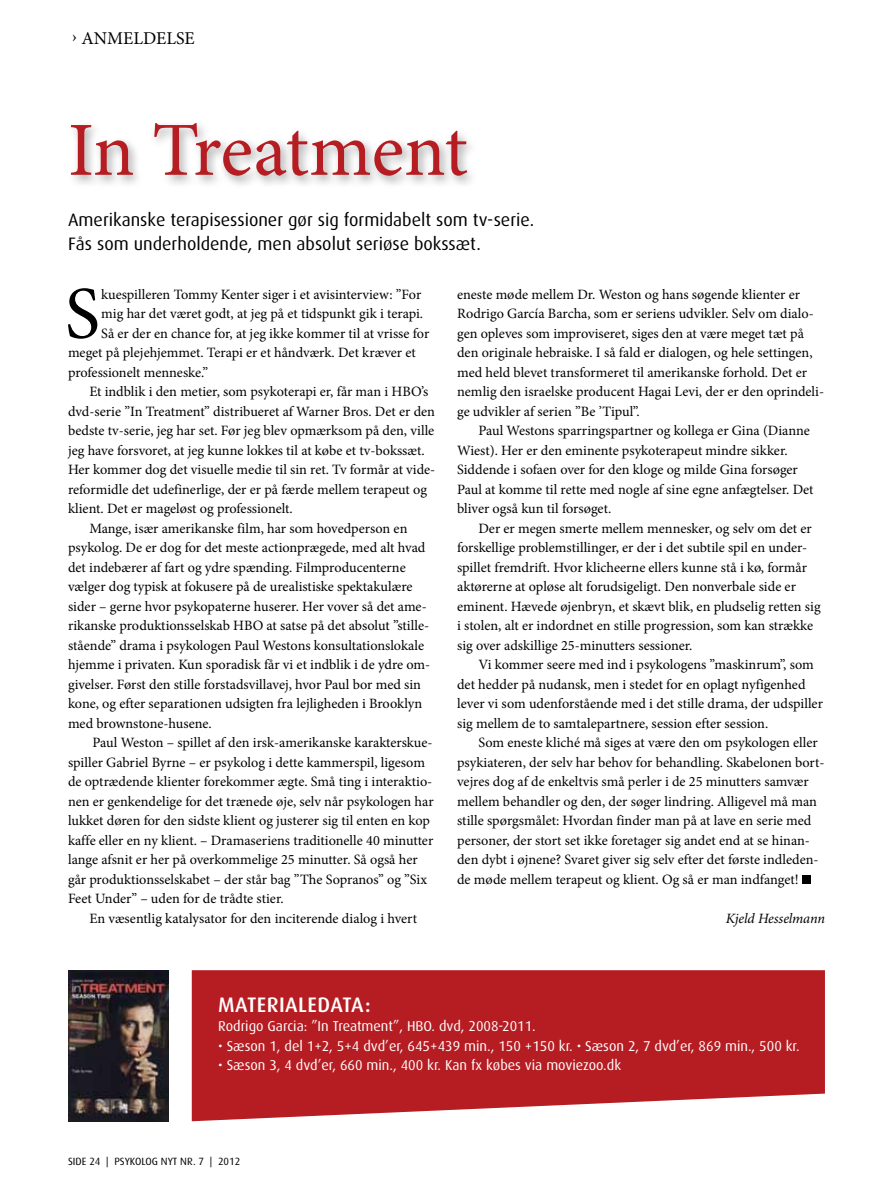
<style>
.page{position:relative;width:893px;height:1200px;background:#fff}
.page>*{position:absolute;margin:0;border:0;box-sizing:border-box;transform-origin:0 0}
.t1{font:76.5px "Minion Pro";letter-spacing:-.015em;color:#b61d22}
.t2{font:74.25px "Minion Pro";color:#000}
.t3{font:500 21px "Dax";letter-spacing:.02em;color:#fff}
.t4{font:18px/24px "Dax";color:#000}
.t5{font:18px "Minion Pro";color:#000}
.t6{font:14.25px/19.5px "Minion Pro";color:#000}
.t7{font:14.25px "Dax";color:#fff}
.t8{font:italic 14.25px "Minion Pro";letter-spacing:-.015em;color:#000}
.t9{font:10.5px "Dax";color:#000}
</style>
<div class="page">
<div style="left:67px;top:119px;width:413px;height:70px;background:#000;opacity:.35"></div>
<div style="left:802px;top:875px;width:8px;height:8px;background:#000"></div>
<svg style="left:192px;top:970px;width:633px;height:150px;background:#bc3034"></svg>
<img style="left:68px;top:970px;width:101px;height:150px">
<p class="t5" style="left:72px;top:26px;width:124px">› ANMELDELSE</p>
<h1 class="t1" style="left:68px;top:99px;width:401px">In Treatment</h1>
<p class="t4" style="left:68px;top:208px;width:468px">Amerikanske terapisessioner gør sig formidabelt som tv-serie.<br>Fås som underholdende, men absolut seriøse bokssæt.</p>
<p class="t6" style="left:457px;top:284px;width:368px">eneste møde mellem Dr. Weston og hans søgende klienter er Rodrigo García Barcha, som er seriens udvikler. Selv om dialo&shy;gen opleves som improviseret, siges den at være meget tæt på den originale hebraiske. I så fald er dialogen, og hele settingen, med held blevet transformeret til amerikanske forhold. Det er nemlig den israelske producent Hagai Levi, der er den oprindeli&shy;ge udvikler af serien ”Be ’Tipul”.</p>
<p class="t6" style="left:457px;top:421px;width:358px;text-indent:21px">Paul Westons sparringspartner og kollega er Gina (Dianne Wiest). Her er den eminente psykoterapeut mindre sikker.<br>Siddende i sofaen over for den kloge og milde Gina forsøger Paul at komme til rette med nogle af sine egne anfægtelser. Det bliver også kun til forsøget.</p>
<p class="t6" style="left:457px;top:518px;width:365px;text-indent:21px">Der er megen smerte mellem mennesker, og selv om det er forskellige problemstillinger, er der i det subtile spil en under&shy;spillet fremdrift. Hvor klicheerne ellers kunne stå i kø, formår aktørerne at opløse alt forudsigeligt. Den nonverbale side er eminent. Hævede øjenbryn, et skævt blik, en pludselig retten sig i stolen, alt er indordnet en stille progression, som kan strække sig over adskillige 25-minutters sessioner.</p>
<p class="t6" style="left:457px;top:655px;width:367px;text-indent:21px">Vi kommer seere med ind i psykologens ”maskinrum”, som det hedder på nudansk, men i stedet for en oplagt nyfigenhed lever vi som udenforstående med i det stille drama, der udspiller sig mellem de to samtalepartnere, session efter session.</p>
<p class="t6" style="left:457px;top:732px;width:369px;text-indent:21px">Som eneste kliché må siges at være den om psykologen eller psykiateren, der selv har behov for behandling. Skabelonen bort&shy;vejres dog af de enkeltvis små perler i de 25 minutters samvær mellem behandler og den, der søger lindring. Alligevel må man stille spørgsmålet: Hvordan finder man på at lave en serie med personer, der stort set ikke foretager sig andet end at se hinan&shy;den dybt i øjnene? Svaret giver sig selv efter det første indleden&shy;de møde mellem terapeut og klient. Og så er man indfanget!</p>
<p class="t8" style="left:726px;top:908px;width:100px">Kjeld Hesselmann</p>
<h2 class="t2" style="left:65px;top:264px;width:37px">S</h2>
<p class="t6" style="left:101px;top:284px;width:321px">kuespilleren Tommy Kenter siger i et avisinterview: ”For</p>
<p class="t6" style="left:101px;top:304px;width:323px">mig har det været godt, at jeg på et tidspunkt gik i terapi.</p>
<p class="t6" style="left:101px;top:323px;width:329px">Så er der en chance for, at jeg ikke kommer til at vrisse for</p>
<p class="t6" style="left:68px;top:343px;width:349px">meget på plejehjemmet. Terapi er et håndværk. Det kræver et</p>
<p class="t6" style="left:68px;top:362px;width:142px">professionelt menneske.”</p>
<p class="t6" style="left:89px;top:382px;width:340px">Et indblik i den metier, som psykoterapi er, får man i HBO’s</p>
<p class="t6" style="left:68px;top:401px;width:368px">dvd-serie ”In Treatment” distribueret af Warner Bros. Det er den</p>
<p class="t6" style="left:68px;top:421px;width:368px">bedste tv-serie, jeg har set. Før jeg blev opmærksom på den, ville</p>
<p class="t6" style="left:68px;top:440px;width:358px">jeg have forsvoret, at jeg kunne lokkes til at købe et tv-bokssæt.</p>
<p class="t6" style="left:68px;top:460px;width:369px">Her kommer dog det visuelle medie til sin ret. Tv formår at vide-</p>
<p class="t6" style="left:68px;top:479px;width:361px">reformidle det udefinerlige, der er på færde mellem terapeut og</p>
<p class="t6" style="left:68px;top:499px;width:226px">klient. Det er mageløst og professionelt.</p>
<p class="t6" style="left:89px;top:518px;width:320px">Mange, især amerikanske film, har som hovedperson en</p>
<p class="t6" style="left:68px;top:538px;width:359px">psykolog. De er dog for det meste actionprægede, med alt hvad</p>
<p class="t6" style="left:68px;top:557px;width:339px">det indebærer af fart og ydre spænding. Filmproducenterne</p>
<p class="t6" style="left:68px;top:577px;width:346px">vælger dog typisk at fokusere på de urealistiske spektakulære</p>
<p class="t6" style="left:68px;top:596px;width:360px">sider – gerne hvor psykopaterne huserer. Her vover så det ame-</p>
<p class="t6" style="left:68px;top:616px;width:363px">rikanske produktionsselskab HBO at satse på det absolut ”stille-</p>
<p class="t6" style="left:68px;top:635px;width:358px">stående” drama i psykologen Paul Westons konsultationslokale</p>
<p class="t6" style="left:68px;top:655px;width:364px">hjemme i privaten. Kun sporadisk får vi et indblik i de ydre om-</p>
<p class="t6" style="left:68px;top:674px;width:355px">givelser. Først den stille forstadsvillavej, hvor Paul bor med sin</p>
<p class="t6" style="left:68px;top:694px;width:356px">kone, og efter separationen udsigten fra lejligheden i Brooklyn</p>
<p class="t6" style="left:68px;top:713px;width:145px">med brownstone-husene.</p>
<p class="t6" style="left:93px;top:732px;width:341px">Paul Weston – spillet af den irsk-amerikanske karakterskue-</p>
<p class="t6" style="left:68px;top:752px;width:358px">spiller Gabriel Byrne – er psykolog i dette kammerspil, ligesom</p>
<p class="t6" style="left:68px;top:771px;width:366px">de optrædende klienter forekommer ægte. Små ting i interaktio-</p>
<p class="t6" style="left:68px;top:791px;width:367px">nen er genkendelige for det trænede øje, selv når psykologen har</p>
<p class="t6" style="left:68px;top:810px;width:364px">lukket døren for den sidste klient og justerer sig til enten en kop</p>
<p class="t6" style="left:68px;top:830px;width:367px">kaffe eller en ny klient. – Dramaseriens traditionelle 40 minutter</p>
<p class="t6" style="left:68px;top:849px;width:351px">lange afsnit er her på overkommelige 25 minutter. Så også her</p>
<p class="t6" style="left:68px;top:869px;width:361px">går produktionsselskabet – der står bag ”The Sopranos” og ”Six</p>
<p class="t6" style="left:68px;top:888px;width:217px">Feet Under” – uden for de trådte stier.</p>
<p class="t6" style="left:89px;top:908px;width:329px">En væsentlig katalysator for den inciterende dialog i hvert</p>
<h3 class="t3" style="left:218px;top:992px;width:154px">MATERIALEDATA:</h3>
<p class="t7" style="left:218px;top:1018px;width:319px">Rodrigo Garcia: ”In Treatment”, HBO. dvd, 2008-2011.</p>
<p class="t7" style="left:218px;top:1037px;width:583px">• Sæson 1, del 1+2, 5+4 dvd’er, 645+439 min., 150 +150 kr. • Sæson 2, 7 dvd’er, 869 min., 500 kr.</p>
<p class="t7" style="left:218px;top:1057px;width:404px">• Sæson 3, 4 dvd’er, 660 min., 400 kr. Kan fx købes via moviezoo.dk</p>
<p class="t9" style="left:68px;top:1154px;width:174px">SIDE 24 | PSYKOLOG NYT NR. 7 | 2012</p>
</div>
